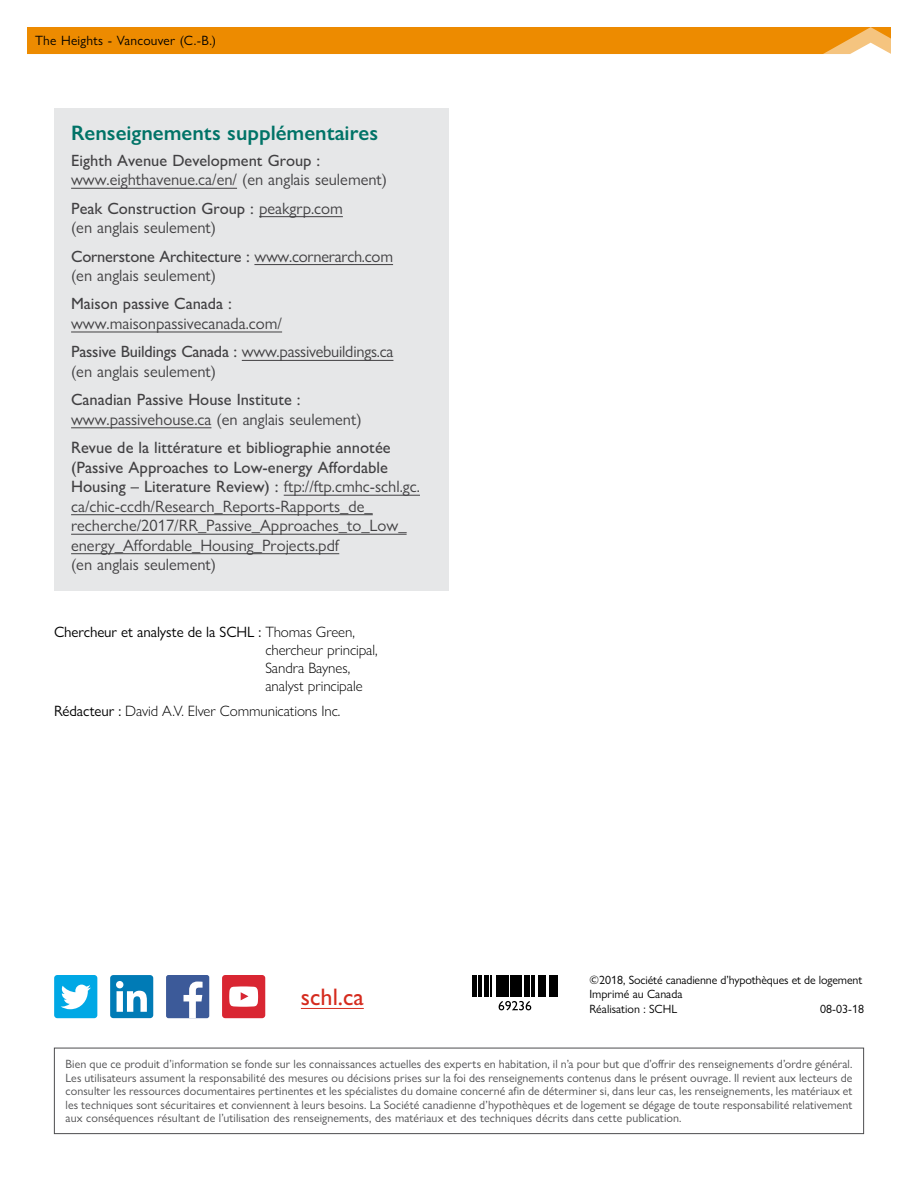
<style>
.page{position:relative;width:918px;height:1188px;background:#fff}
.page>*{position:absolute;margin:0;border:0;box-sizing:border-box;transform-origin:0 0}
.cmhc_ca_P{font:500 24px "Gill Sans Nova";color:#d52b1e}
.PH_Box_Subhead_H3{font:600 21px "Gill Sans Nova";color:#007367}
.PH_Box_Body_gray_P{font:16.5px/19.5px "Gill Sans Nova";color:#414042}
.PH_Box_Body_gray_P-2{font:500 16.35px "Gill Sans Nova";color:#414042}
.PH_Research_Credits{font:300 15px/18px "Gill Sans Nova";letter-spacing:-.005em;color:#000}
.t1{font:13.5px "Gill Sans Nova";letter-spacing:.02em;color:#000}
.Disclaimer_P{font:12px/13.5px "Gill Sans Nova";letter-spacing:.01em;color:#4d4d4f;text-align:justify}
.Copyright_P{font:12px "Gill Sans Nova";letter-spacing:-.005em;color:#000}
.s1{font-size:16.5px}
.s2{font-weight:400;font-size:16.5px}
.s3{font-weight:500;font-size:16.35px}
.s4{font-weight:500}
.s5{font-weight:400}
</style>
<div class="page">
<div style="left:27px;top:27px;width:864px;height:27px;background:#ed8b00"></div>
<svg style="left:823px;top:27px;width:68px;height:27px"></svg>
<div style="left:110px;top:975px;width:43px;height:43px;background:#007bb6;border-radius:3px"></div>
<svg style="left:116px;top:981px;width:31px;height:31px"></svg>
<div style="left:222px;top:975px;width:43px;height:43px;background:#d92632;border-radius:3px"></div>
<svg style="left:229px;top:986px;width:29px;height:21px"></svg>
<div style="left:166px;top:975px;width:43px;height:43px;background:#3c5a99;border-radius:2px"></div>
<svg style="left:184px;top:982px;width:19px;height:36px"></svg>
<div style="left:54px;top:975px;width:43px;height:43px;background:#00a8e5;border-radius:3px"></div>
<svg style="left:61px;top:985px;width:30px;height:24px"></svg>
<hr style="left:301px;top:1008px;width:63px;height:1px;background:#d52b1e">
<div style="left:55px;top:108px;width:394px;height:483px;background:#e6e7e8"></div>
<hr style="left:71px;top:188px;width:166px;height:1px;background:#414042">
<hr style="left:259px;top:216px;width:84px;height:1px;background:#414042">
<hr style="left:254px;top:264px;width:139px;height:1px;background:#414042">
<hr style="left:71px;top:332px;width:211px;height:1px;background:#414042">
<hr style="left:242px;top:360px;width:151px;height:1px;background:#414042">
<hr style="left:71px;top:427px;width:140px;height:1px;background:#414042">
<hr style="left:284px;top:495px;width:136px;height:1px;background:#414042">
<hr style="left:71px;top:514px;width:302px;height:1px;background:#414042">
<hr style="left:71px;top:534px;width:336px;height:1px;background:#414042">
<hr style="left:71px;top:553px;width:268px;height:1px;background:#414042">
<div style="left:54px;top:1048px;width:810px;height:86px;border:1px solid #4d4d4f"></div>
<hr style="left:472px;top:976px;width:2px;height:21px;background:#000">
<hr style="left:475px;top:976px;width:2px;height:21px;background:#000">
<hr style="left:479px;top:976px;width:3px;height:21px;background:#000">
<svg style="left:484px;top:976px;width:1px;height:21px"></svg>
<hr style="left:486px;top:976px;width:2px;height:21px;background:#000">
<svg style="left:491px;top:976px;width:1px;height:21px"></svg>
<hr style="left:496px;top:976px;width:3px;height:21px;background:#000">
<hr style="left:538px;top:976px;width:4px;height:21px;background:#000">
<hr style="left:544px;top:976px;width:2px;height:21px;background:#000">
<hr style="left:549px;top:976px;width:3px;height:21px;background:#000">
<svg style="left:553px;top:976px;width:1px;height:21px"></svg>
<hr style="left:555px;top:976px;width:3px;height:21px;background:#000">
<svg style="left:499px;top:976px;width:36px;height:34px"></svg>
<p class="t1" style="left:35px;top:33px;width:183px">The Heights - Vancouver (C.-B.)</p>
<h3 class="PH_Box_Subhead_H3" style="left:71px;top:119px;width:309px">Renseignements supplémentaires</h3>
<p class="PH_Box_Body_gray_P-2" style="left:71px;top:150px;width:251px">Eighth Avenue Development Group <span class="s1">:</span></p>
<p class="PH_Box_Body_gray_P" style="left:71px;top:170px;width:318px">www.eighthavenue.ca/en/ (en anglais seulement)</p>
<p class="PH_Box_Body_gray_P-2" style="left:71px;top:198px;width:273px">Peak Construction Group <span class="s1">:</span> <span class="s2">peakgrp.com</span></p>
<p class="PH_Box_Body_gray_P" style="left:71px;top:218px;width:147px">(en anglais seulement)</p>
<p class="PH_Box_Body_gray_P-2" style="left:71px;top:246px;width:323px">Cornerstone Architecture <span class="s1">:</span> <span class="s2">www.cornerarch.com</span></p>
<p class="PH_Box_Body_gray_P" style="left:71px;top:266px;width:147px">(en anglais seulement)</p>
<p class="PH_Box_Body_gray_P-2" style="left:71px;top:294px;width:162px">Maison passive Canada <span class="s1">:</span></p>
<p class="PH_Box_Body_gray_P" style="left:71px;top:313px;width:213px">www.maisonpassivecanada.com/</p>
<p class="PH_Box_Body_gray_P" style="left:71px;top:342px;width:324px"><span class="s3">Passive Buildings Canada</span> <span class="s4">:</span> www.passivebuildings.ca (en anglais seulement)</p>
<p class="PH_Box_Body_gray_P-2" style="left:71px;top:390px;width:231px">Canadian Passive House Institute <span class="s1">:</span></p>
<p class="PH_Box_Body_gray_P" style="left:71px;top:409px;width:292px">www.passivehouse.ca (en anglais seulement)</p>
<p class="PH_Box_Body_gray_P" style="left:71px;top:438px;width:350px"><span class="s4">Revue de la littérature et bibliographie annotée (Passive Approaches to Low-energy Affordable Housing – Literature Review) :</span> ftp://ftp.cmhc-schl.gc. ca/chic-ccdh/Research_Reports-Rapports_de_ recherche/2017/RR_Passive_Approaches_to_Low_ energy_Affordable_Housing_Projects.pdf<br>(en anglais seulement)</p>
<p class="PH_Research_Credits" style="left:265px;top:623px;width:114px;text-indent:-211px"><span class="s5">Chercheur et analyste de la SCHL :</span> Thomas Green, chercheur principal,<br>Sandra Baynes, analyst principale</p>
<p class="PH_Research_Credits" style="left:54px;top:702px;width:288px"><span class="s5">Rédacteur :</span> David A.V. Elver Communications Inc.</p>
<p class="cmhc_ca_P" style="left:301px;top:983px;width:64px">schl.ca</p>
<p class="Copyright_P" style="left:590px;top:972px;width:274px">©2018, Société canadienne d’hypothèques et de logement</p>
<p class="Copyright_P" style="left:590px;top:987px;width:94px">Imprimé au Canada</p>
<p class="Copyright_P" style="left:590px;top:1001px;width:89px">Réalisation : SCHL</p>
<p class="Copyright_P" style="left:820px;top:1001px;width:45px">08-03-18</p>
<p class="Disclaimer_P" style="left:66px;top:1057px;width:788px">Bien que ce produit d’information se fonde sur les connaissances actuelles des experts en habitation, il n’a pour but que d’offrir des renseignements d’ordre général.<br>Les utilisateurs assument la responsabilité des mesures ou décisions prises sur la foi des renseignements contenus dans le présent ouvrage. Il revient aux lecteurs de consulter les ressources documentaires pertinentes et les spécialistes du domaine concerné afin de déterminer si, dans leur cas, les renseignements, les matériaux et les techniques sont sécuritaires et conviennent à leurs besoins. La Société canadienne d’hypothèques et de logement se dégage de toute responsabilité relativement aux conséquences résultant de l’utilisation des renseignements, des matériaux et des techniques décrits dans cette publication.</p>
</div>
